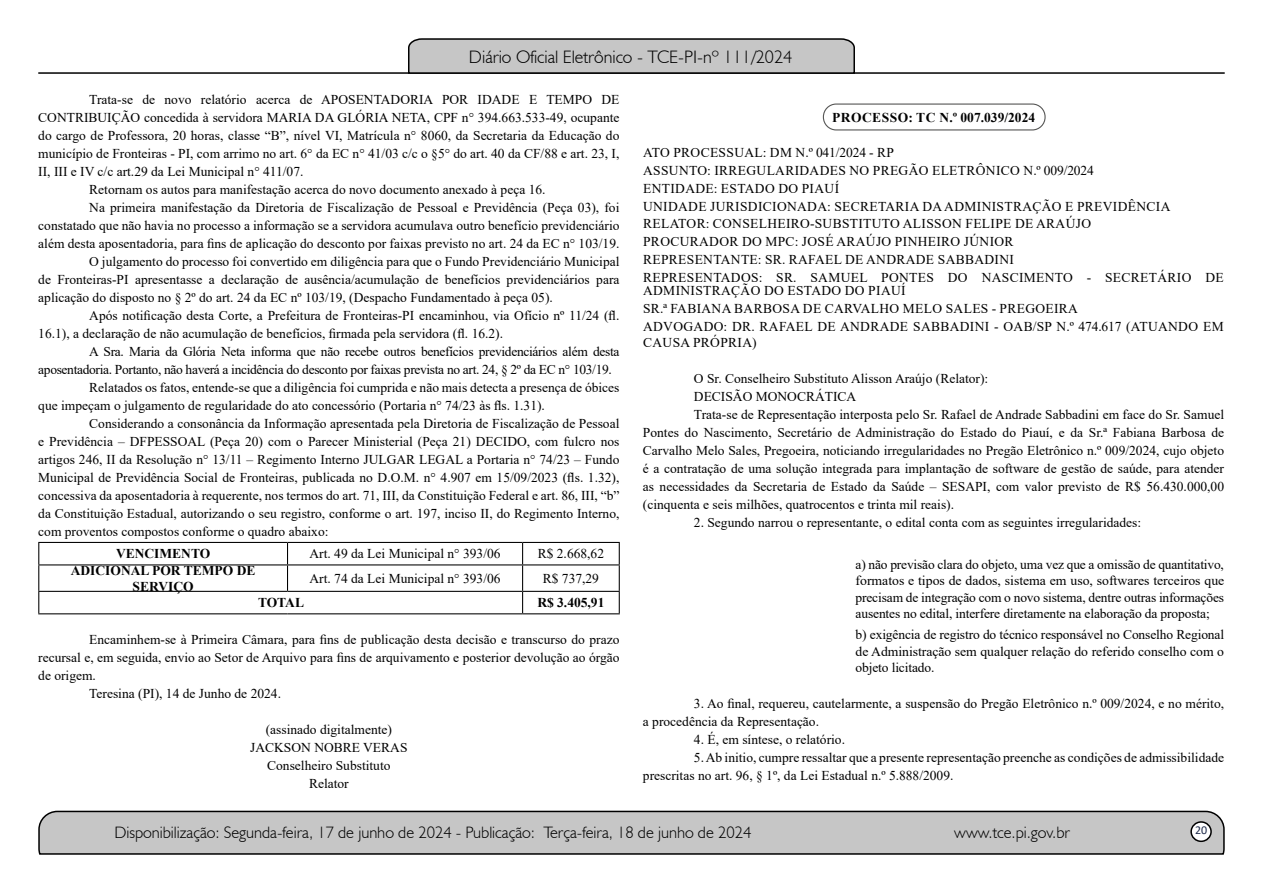
<style>
.page{position:relative;width:1263px;height:893px;background:#fff}
.page>*{position:absolute;margin:0;border:0;box-sizing:border-box;transform-origin:0 0}
.t1{font:300 18px "Humanist 521 BT";color:#000}
.t2{font:300 16.5px "Humanist 521 BT";color:#000}
.t3{font:13.5px/18px "Times New Roman";color:#000;text-align:justify}
.t4{font:13.5px/17.7px "Times New Roman";letter-spacing:.025em;color:#000}
.t5{font:13.5px "Times New Roman";letter-spacing:-.025em;color:#000}
.t6{font:700 13.5px/16.2px "Times New Roman";color:#000;text-align:center}
.t7{font:700 13.5px "Times New Roman";letter-spacing:.035em;color:#000}
.t8{font:12px "Calibri";color:#212d4c}
</style>
<div class="page">
<svg style="left:38px;top:810px;width:1187px;height:45px;background:#b9b9b9"></svg>
<div style="left:1191px;top:822px;width:20px;height:19px;background:#fff;border-radius:50%"></div>
<div style="left:1190px;top:821px;width:22px;height:21px;border:2px solid #000;border-radius:50%"></div>
<hr style="left:38px;top:72px;width:1187px;height:2px;background:#000">
<svg style="left:407px;top:38px;width:449px;height:36px;background:#b4b4b4"></svg>
<hr style="left:38px;top:542px;width:249px;height:1px;background:#000">
<hr style="left:287px;top:542px;width:236px;height:1px;background:#000">
<hr style="left:523px;top:542px;width:97px;height:1px;background:#000">
<hr style="left:38px;top:564px;width:249px;height:1px;background:#000">
<hr style="left:287px;top:564px;width:236px;height:1px;background:#000">
<svg style="left:287px;top:543px;width:1px;height:48px"></svg>
<hr style="left:523px;top:564px;width:97px;height:1px;background:#000">
<hr style="left:38px;top:591px;width:249px;height:1px;background:#000">
<svg style="left:38px;top:543px;width:1px;height:70px"></svg>
<hr style="left:287px;top:591px;width:236px;height:1px;background:#000">
<hr style="left:523px;top:591px;width:97px;height:1px;background:#000">
<svg style="left:522px;top:543px;width:1px;height:70px"></svg>
<svg style="left:619px;top:543px;width:1px;height:70px"></svg>
<hr style="left:38px;top:613px;width:249px;height:1px;background:#000">
<hr style="left:287px;top:613px;width:236px;height:1px;background:#000">
<hr style="left:523px;top:613px;width:97px;height:1px;background:#000">
<div style="left:823px;top:104px;width:222px;height:27px;border:1px solid #575756;border-radius:13px"></div>
<h1 class="t1" style="left:469px;top:46px;width:325px">Diário Oficial Eletrônico - TCE-PI-nº 111/2024</h1>
<p class="t3" style="left:89px;top:90px;width:532px">Trata-se de novo relatório acerca de APOSENTADORIA POR IDADE E TEMPO DE</p>
<p class="t3" style="left:38px;top:108px;width:583px">CONTRIBUIÇÃO concedida à servidora MARIA DA GLÓRIA NETA, CPF n° 394.663.533-49, ocupante</p>
<p class="t3" style="left:38px;top:126px;width:583px">do cargo de Professora, 20 horas, classe “B”, nível VI, Matrícula n° 8060, da Secretaria da Educação do</p>
<p class="t3" style="left:38px;top:144px;width:583px">município de Fronteiras - PI, com arrimo no art. 6° da EC n° 41/03 c/c o §5° do art. 40 da CF/88 e art. 23, I,</p>
<p class="t3" style="left:38px;top:162px;width:267px">II, III e IV c/c art.29 da Lei Municipal n° 411/07.</p>
<p class="t3" style="left:89px;top:180px;width:458px">Retornam os autos para manifestação acerca do novo documento anexado à peça 16.</p>
<p class="t3" style="left:89px;top:198px;width:532px">Na primeira manifestação da Diretoria de Fiscalização de Pessoal e Previdência (Peça 03), foi</p>
<p class="t3" style="left:38px;top:216px;width:583px">constatado que não havia no processo a informação se a servidora acumulava outro benefício previdenciário</p>
<p class="t3" style="left:38px;top:234px;width:583px">além desta aposentadoria, para fins de aplicação do desconto por faixas previsto no art. 24 da EC n° 103/19.</p>
<p class="t3" style="left:89px;top:252px;width:532px">O julgamento do processo foi convertido em diligência para que o Fundo Previdenciário Municipal</p>
<p class="t3" style="left:38px;top:270px;width:583px">de Fronteiras-PI apresentasse a declaração de ausência/acumulação de benefícios previdenciários para</p>
<p class="t3" style="left:38px;top:288px;width:516px">aplicação do disposto no § 2º do art. 24 da EC nº 103/19, (Despacho Fundamentado à peça 05).</p>
<p class="t3" style="left:89px;top:306px;width:532px">Após notificação desta Corte, a Prefeitura de Fronteiras-PI encaminhou, via Ofício nº 11/24 (fl.</p>
<p class="t3" style="left:38px;top:324px;width:466px">16.1), a declaração de não acumulação de benefícios, firmada pela servidora (fl. 16.2).</p>
<p class="t5" style="left:89px;top:342px;width:532px">A Sra. Maria da Glória Neta informa que não recebe outros benefícios previdenciários além desta</p>
<p class="t5" style="left:38px;top:360px;width:575px">aposentadoria. Portanto, não haverá a incidência do desconto por faixas prevista no art. 24, § 2º da EC n° 103/19.</p>
<p class="t3" style="left:89px;top:378px;width:532px">Relatados os fatos, entende-se que a diligência foi cumprida e não mais detecta a presença de óbices</p>
<p class="t3" style="left:38px;top:396px;width:508px">que impeçam o julgamento de regularidade do ato concessório (Portaria n° 74/23 às fls. 1.31).</p>
<p class="t3" style="left:89px;top:414px;width:532px">Considerando a consonância da Informação apresentada pela Diretoria de Fiscalização de Pessoal</p>
<p class="t3" style="left:38px;top:432px;width:583px">e Previdência – DFPESSOAL (Peça 20) com o Parecer Ministerial (Peça 21) DECIDO, com fulcro nos</p>
<p class="t3" style="left:38px;top:450px;width:583px">artigos 246, II da Resolução n° 13/11 – Regimento Interno JULGAR LEGAL a Portaria n° 74/23 – Fundo</p>
<p class="t3" style="left:38px;top:468px;width:583px">Municipal de Previdência Social de Fronteiras, publicada no D.O.M. n° 4.907 em 15/09/2023 (fls. 1.32),</p>
<p class="t3" style="left:38px;top:486px;width:583px">concessiva da aposentadoria à requerente, nos termos do art. 71, III, da Constituição Federal e art. 86, III, “b”</p>
<p class="t3" style="left:38px;top:504px;width:583px">da Constituição Estadual, autorizando o seu registro, conforme o art. 197, inciso II, do Regimento Interno,</p>
<p class="t3" style="left:38px;top:522px;width:292px">com proventos compostos conforme o quadro abaixo:</p>
<p class="t6" style="left:116px;top:545px;width:96px">VENCIMENTO</p>
<p class="t3" style="left:310px;top:544px;width:193px">Art. 49 da Lei Municipal n° 393/06</p>
<p class="t3" style="left:538px;top:544px;width:68px">R$ 2.668,62</p>
<p class="t6" style="left:71px;top:562px;width:186px">ADICIONAL POR TEMPO DE<br>SERVIÇO</p>
<p class="t3" style="left:310px;top:569px;width:193px">Art. 74 da Lei Municipal n° 393/06</p>
<p class="t3" style="left:543px;top:569px;width:58px">R$ 737,29</p>
<p class="t6" style="left:258px;top:594px;width:48px">TOTAL</p>
<p class="t6" style="left:537px;top:594px;width:69px">R$ 3.405,91</p>
<p class="t3" style="left:89px;top:630px;width:532px">Encaminhem-se à Primeira Câmara, para fins de publicação desta decisão e transcurso do prazo</p>
<p class="t3" style="left:38px;top:648px;width:583px">recursal e, em seguida, envio ao Setor de Arquivo para fins de arquivamento e posterior devolução ao órgão</p>
<p class="t3" style="left:38px;top:666px;width:59px">de origem.</p>
<p class="t3" style="left:89px;top:684px;width:193px">Teresina (PI), 14 de Junho de 2024.</p>
<p class="t3" style="left:250px;top:720px;width:159px;text-align:center">(assinado digitalmente)<br>JACKSON NOBRE VERAS<br>Conselheiro Substituto<br>Relator</p>
<p class="t7" style="left:832px;top:107px;width:205px">PROCESSO: TC N.º 007.039/2024</p>
<p class="t4" style="left:643px;top:144px;width:582px">ATO PROCESSUAL: DM N.º 041/2024 - RP<br>ASSUNTO: IRREGULARIDADES NO PREGÃO ELETRÔNICO N.º 009/2024<br>ENTIDADE: ESTADO DO PIAUÍ<br>UNIDADE JURISDICIONADA: SECRETARIA DA ADMINISTRAÇÃO E PREVIDÊNCIA RELATOR: CONSELHEIRO-SUBSTITUTO ALISSON FELIPE DE ARAÚJO<br>PROCURADOR DO MPC: JOSÉ ARAÚJO PINHEIRO JÚNIOR<br>REPRESENTANTE: SR. RAFAEL DE ANDRADE SABBADINI<br>REPRESENTADOS: SR. SAMUEL PONTES DO NASCIMENTO - SECRETÁRIO DE</p>
<p class="t4" style="left:643px;top:281px;width:582px">ADMINISTRAÇÃO DO ESTADO DO PIAUÍ<br>SR.ª FABIANA BARBOSA DE CARVALHO MELO SALES - PREGOEIRA<br>ADVOGADO: DR. RAFAEL DE ANDRADE SABBADINI - OAB/SP N.º 474.617 (ATUANDO EM</p>
<p class="t4" style="left:643px;top:333px;width:115px">CAUSA PRÓPRIA)</p>
<p class="t3" style="left:694px;top:369px;width:296px">O Sr. Conselheiro Substituto Alisson Araújo (Relator):</p>
<p class="t3" style="left:694px;top:387px;width:164px">DECISÃO MONOCRÁTICA</p>
<p class="t3" style="left:694px;top:405px;width:532px">Trata-se de Representação interposta pelo Sr. Rafael de Andrade Sabbadini em face do Sr. Samuel</p>
<p class="t3" style="left:643px;top:423px;width:583px">Pontes do Nascimento, Secretário de Administração do Estado do Piauí, e da Sr.ª Fabiana Barbosa de</p>
<p class="t3" style="left:643px;top:441px;width:583px">Carvalho Melo Sales, Pregoeira, noticiando irregularidades no Pregão Eletrônico n.º 009/2024, cujo objeto</p>
<p class="t3" style="left:643px;top:459px;width:583px">é a contratação de uma solução integrada para implantação de software de gestão de saúde, para atender</p>
<p class="t3" style="left:643px;top:477px;width:583px">as necessidades da Secretaria de Estado da Saúde – SESAPI, com valor previsto de R$ 56.430.000,00</p>
<p class="t3" style="left:643px;top:495px;width:313px">(cinquenta e seis milhões, quatrocentos e trinta mil reais).</p>
<p class="t3" style="left:694px;top:513px;width:449px">2. Segundo narrou o representante, o edital conta com as seguintes irregularidades:</p>
<p class="t3" style="left:855px;top:556px;width:370px;line-height:16.5px">a) não previsão clara do objeto, uma vez que a omissão de quantitativo, formatos e tipos de dados, sistema em uso, softwares terceiros que precisam de integração com o novo sistema, dentre outras informações ausentes no edital, interfere diretamente na elaboração da proposta;</p>
<p class="t3" style="left:855px;top:626px;width:370px;line-height:16.5px">b) exigência de registro do técnico responsável no Conselho Regional de Administração sem qualquer relação do referido conselho com o objeto licitado.</p>
<p class="t3" style="left:643px;top:694px;width:583px;text-indent:51px">3. Ao final, requereu, cautelarmente, a suspensão do Pregão Eletrônico n.º 009/2024, e no mérito, a procedência da Representação.</p>
<p class="t3" style="left:694px;top:730px;width:153px">4. É, em síntese, o relatório.</p>
<p class="t3" style="left:643px;top:748px;width:583px;text-indent:51px">5. Ab initio, cumpre ressaltar que a presente representação preenche as condições de admissibilidade prescritas no art. 96, § 1º, da Lei Estadual n.º 5.888/2009.</p>
<p class="t2" style="left:114px;top:822px;width:639px">Disponibilização: Segunda-feira, 17 de junho de 2024 - Publicação: Terça-feira, 18 de junho de 2024</p>
<p class="t2" style="left:954px;top:822px;width:117px">www.tce.pi.gov.br</p>
<p class="t8" style="left:1195px;top:821px;width:14px">20</p>
</div>
